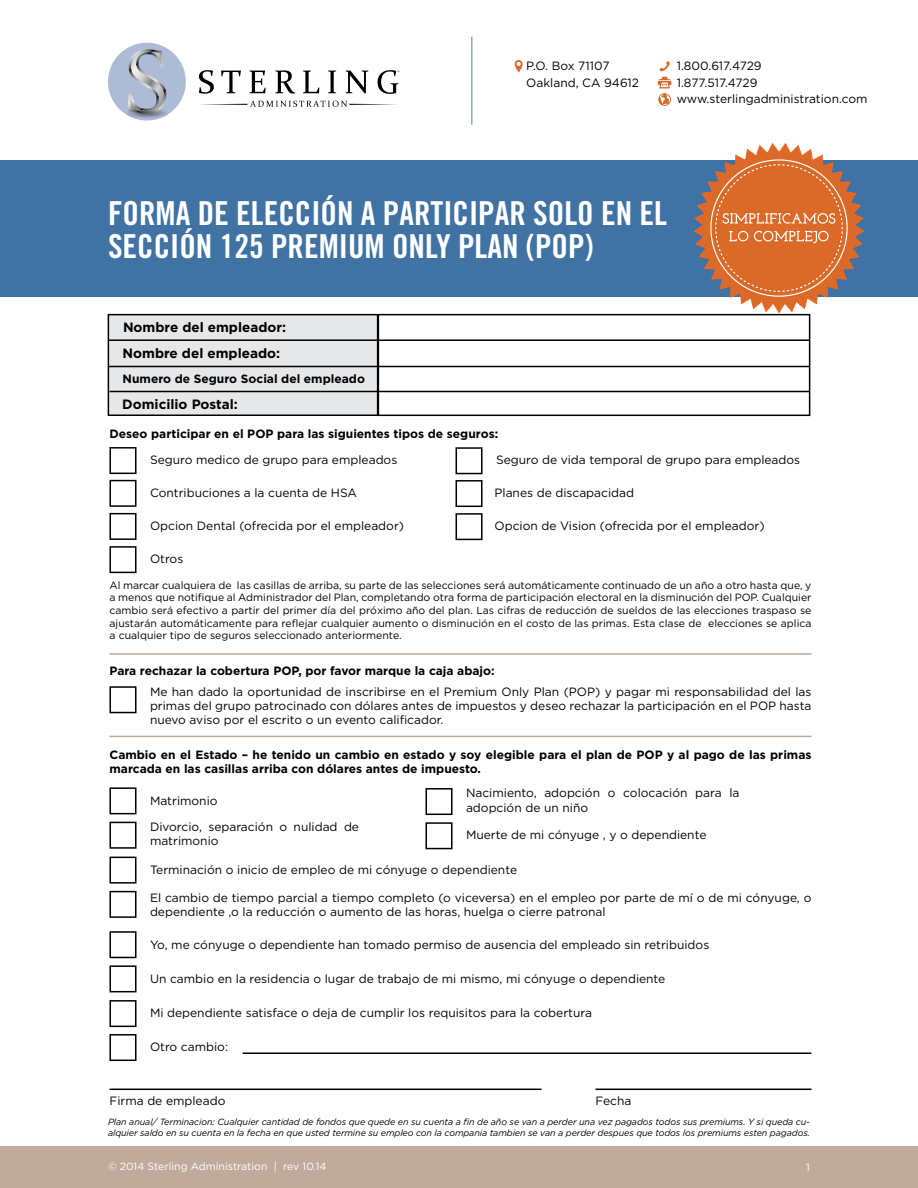
<style>
.page{position:relative;width:918px;height:1188px;background:#fff}
.page>*{position:absolute;margin:0;border:0;box-sizing:border-box;transform-origin:0 0}
.t1{font:33px/33px "Trade Gothic Bold Cond Twenty";color:#fff}
.t2{font:700 13.5px/25.5px "Gotham";color:#000}
.t3{font:12px/14.4px "Gotham";color:#000}
.t4{font:700 12px/14.4px "Gotham";color:#000}
.t5{font:10.5px/12.6px "Gotham";color:#000;text-align:justify}
.t6{font:10.5px "Gotham";color:#fff}
.t7{font:italic 9px/10.8px "Gotham";letter-spacing:-.01em;color:#000}
</style>
<div class="page">
<div style="left:0;top:161px;width:918px;height:136px;background:#4072a3"></div>
<svg style="left:693px;top:143px;width:172px;height:171px"></svg>
<div style="left:0;top:1146px;width:918px;height:42px;background:#c0aa9b"></div>
<svg style="left:658px;top:61px;width:13px;height:45px"></svg>
<hr style="left:471px;top:37px;width:2px;height:88px;background:#90acc6">
<svg style="left:515px;top:60px;width:8px;height:13px"></svg>
<svg style="left:199px;top:70px;width:15px;height:24px"></svg>
<svg style="left:221px;top:71px;width:20px;height:22px"></svg>
<svg style="left:249px;top:71px;width:17px;height:22px"></svg>
<svg style="left:275px;top:70px;width:20px;height:24px"></svg>
<svg style="left:303px;top:71px;width:16px;height:22px"></svg>
<svg style="left:328px;top:71px;width:8px;height:22px"></svg>
<svg style="left:346px;top:71px;width:22px;height:22px"></svg>
<svg style="left:200px;top:101px;width:197px;height:6px"></svg>
<div style="left:108px;top:43px;width:78px;height:78px;background:#aebbd6;border-radius:50%"></div>
<svg style="left:126px;top:49px;width:42px;height:67px"></svg>
<svg style="left:378px;top:70px;width:21px;height:24px"></svg>
<img style="left:128px;top:109px;width:38px;height:9px">
<div style="left:110px;top:447px;width:26px;height:27px;background:#fff;border:2px solid #000"></div>
<div style="left:110px;top:480px;width:26px;height:27px;background:#fff;border:2px solid #000"></div>
<div style="left:456px;top:447px;width:27px;height:27px;background:#fff;border:2px solid #000"></div>
<div style="left:456px;top:480px;width:27px;height:27px;background:#fff;border:2px solid #000"></div>
<div style="left:110px;top:686px;width:26px;height:27px;background:#fff;border:2px solid #000"></div>
<div style="left:110px;top:787px;width:26px;height:27px;background:#fff;border:2px solid #000"></div>
<div style="left:110px;top:822px;width:26px;height:27px;background:#fff;border:2px solid #000"></div>
<div style="left:426px;top:788px;width:27px;height:27px;background:#fff;border:2px solid #000"></div>
<div style="left:426px;top:822px;width:27px;height:27px;background:#fff;border:2px solid #000"></div>
<hr style="left:110px;top:653px;width:702px;height:2px;background:#bfa899">
<hr style="left:110px;top:736px;width:702px;height:1px;background:#bfa899">
<div style="left:110px;top:857px;width:26px;height:27px;background:#fff;border:2px solid #000"></div>
<div style="left:110px;top:891px;width:26px;height:27px;background:#fff;border:2px solid #000"></div>
<div style="left:110px;top:931px;width:26px;height:27px;background:#fff;border:2px solid #000"></div>
<div style="left:110px;top:965px;width:26px;height:27px;background:#fff;border:2px solid #000"></div>
<div style="left:110px;top:1000px;width:26px;height:27px;background:#fff;border:2px solid #000"></div>
<div style="left:110px;top:1034px;width:26px;height:27px;background:#fff;border:2px solid #000"></div>
<hr style="left:110px;top:1089px;width:432px;height:1px;background:#000">
<hr style="left:596px;top:1089px;width:216px;height:1px;background:#000">
<hr style="left:243px;top:1052px;width:569px;height:2px;background:#000">
<div style="left:108px;top:314px;width:270px;height:102px;background:#e6e7e8;border:2px solid #000"></div>
<div style="left:378px;top:314px;width:432px;height:102px;background:#fff;border:2px solid #000"></div>
<hr style="left:108px;top:339px;width:702px;height:2px;background:#000">
<hr style="left:108px;top:366px;width:702px;height:1px;background:#000">
<hr style="left:110px;top:391px;width:700px;height:1px;background:#000">
<div style="left:110px;top:513px;width:26px;height:27px;background:#fff;border:2px solid #000"></div>
<div style="left:456px;top:513px;width:27px;height:27px;background:#fff;border:2px solid #000"></div>
<div style="left:110px;top:546px;width:26px;height:27px;background:#fff;border:2px solid #000"></div>
<p class="t3" style="left:526px;top:58px;width:114px;line-height:16.5px">P.O. Box 71107<br>Oakland, CA 94612</p>
<p class="t3" style="left:677px;top:58px;width:192px;line-height:16.5px">1.800.617.4729<br>1.877.517.4729 www.sterlingadministration.com</p>
<h1 class="t1" style="left:108px;top:197px;width:560px">FORMA DE ELECCIÓN A PARTICIPAR SOLO EN EL<br>SECCIÓN 125 PREMIUM ONLY PLAN (POP)</h1>
<p class="t2" style="left:123px;top:315px;width:165px">Nombre del empleador:<br>Nombre del empleado:</p>
<p class="t4" style="left:123px;top:372px;width:244px">Numero de Seguro Social del empleado</p>
<p class="t2" style="left:122px;top:391px;width:117px">Domicilio Postal:</p>
<p class="t4" style="left:110px;top:426px;width:390px">Deseo participar en el POP para las siguientes tipos de seguros:</p>
<p class="t3" style="left:150px;top:453px;width:249px">Seguro medico de grupo para empleados</p>
<p class="t3" style="left:150px;top:485px;width:209px">Contribuciones a la cuenta de HSA</p>
<p class="t3" style="left:496px;top:452px;width:306px">Seguro de vida temporal de grupo para empleados</p>
<p class="t3" style="left:495px;top:485px;width:141px">Planes de discapacidad</p>
<p class="t3" style="left:150px;top:518px;width:256px">Opcion Dental (ofrecida por el empleador)</p>
<p class="t3" style="left:150px;top:551px;width:35px">Otros</p>
<p class="t3" style="left:495px;top:518px;width:272px">Opcion de Vision (ofrecida por el empleador)</p>
<p class="t5" style="left:110px;top:579px;width:704px">Al marcar cualquiera de las casillas de arriba, su parte de las selecciones será automáticamente continuado de un año a otro hasta que, y a menos que notifique al Administrador del Plan, completando otra forma de participación electoral en la disminución del POP. Cualquier cambio será efectivo a partir del primer día del próximo año del plan. Las cifras de reducción de sueldos de las elecciones traspaso se ajustarán automáticamente para reflejar cualquier aumento o disminución en el costo de las primas. Esta clase de elecciones se aplica a cualquier tipo de seguros seleccionado anteriormente.</p>
<p class="t4" style="left:110px;top:663px;width:387px">Para rechazar la cobertura POP, por favor marque la caja abajo:</p>
<p class="t3" style="left:150px;top:684px;width:663px;text-align:justify">Me han dado la oportunidad de inscribirse en el Premium Only Plan (POP) y pagar mi responsabilidad del las primas del grupo patrocinado con dólares antes de impuestos y deseo rechazar la participación en el POP hasta nuevo aviso por el escrito o un evento calificador.</p>
<p class="t4" style="left:110px;top:747px;width:703px">Cambio en el Estado – he tenido un cambio en estado y soy elegible para el plan de POP y al pago de las primas marcada en las casillas arriba con dólares antes de impuesto.</p>
<p class="t3" style="left:150px;top:787px;width:211px;line-height:26.1px">Matrimonio<br>Divorcio, separación o nulidad de</p>
<p class="t3" style="left:150px;top:834px;width:70px">matrimonio</p>
<p class="t3" style="left:466px;top:786px;width:275px">Nacimiento, adopción o colocación para la adopción de un niño</p>
<p class="t3" style="left:466px;top:827px;width:242px">Muerte de mi cónyuge , y o dependiente</p>
<p class="t3" style="left:150px;top:862px;width:369px">Terminación o inicio de empleo de mi cónyuge o dependiente</p>
<p class="t3" style="left:150px;top:890px;width:663px">El cambio de tiempo parcial a tiempo completo (o viceversa) en el empleo por parte de mí o de mi cónyuge, o dependiente ,o la reducción o aumento de las horas, huelga o cierre patronal</p>
<p class="t3" style="left:150px;top:937px;width:561px">Yo, me cónyuge o dependiente han tomado permiso de ausencia del empleado sin retribuidos</p>
<p class="t3" style="left:150px;top:971px;width:517px">Un cambio en la residencia o lugar de trabajo de mi mismo, mi cónyuge o dependiente</p>
<p class="t3" style="left:150px;top:1006px;width:443px">Mi dependiente satisface o deja de cumplir los requisitos para la cobertura</p>
<p class="t3" style="left:150px;top:1040px;width:80px">Otro cambio:</p>
<p class="t3" style="left:110px;top:1094px;width:117px">Firma de empleado</p>
<p class="t3" style="left:596px;top:1094px;width:37px">Fecha</p>
<p class="t7" style="left:108px;top:1116px;width:704px">Plan anual/ Terminacion: Cualquier cantidad de fondos que quede en su cuenta a fin de año se van a perder una vez pagados todos sus premiums. Y si queda cu&shy;alquier saldo en su cuenta en la fecha en que usted termine su empleo con la compania tambien se van a perder despues que todos los premiums esten pagados.</p>
<p class="t6" style="left:108px;top:1161px;width:220px">© 2014 Sterling Administration | rev 10.14</p>
<p class="t6" style="left:806px;top:1162px;width:5px">1</p>
</div>
